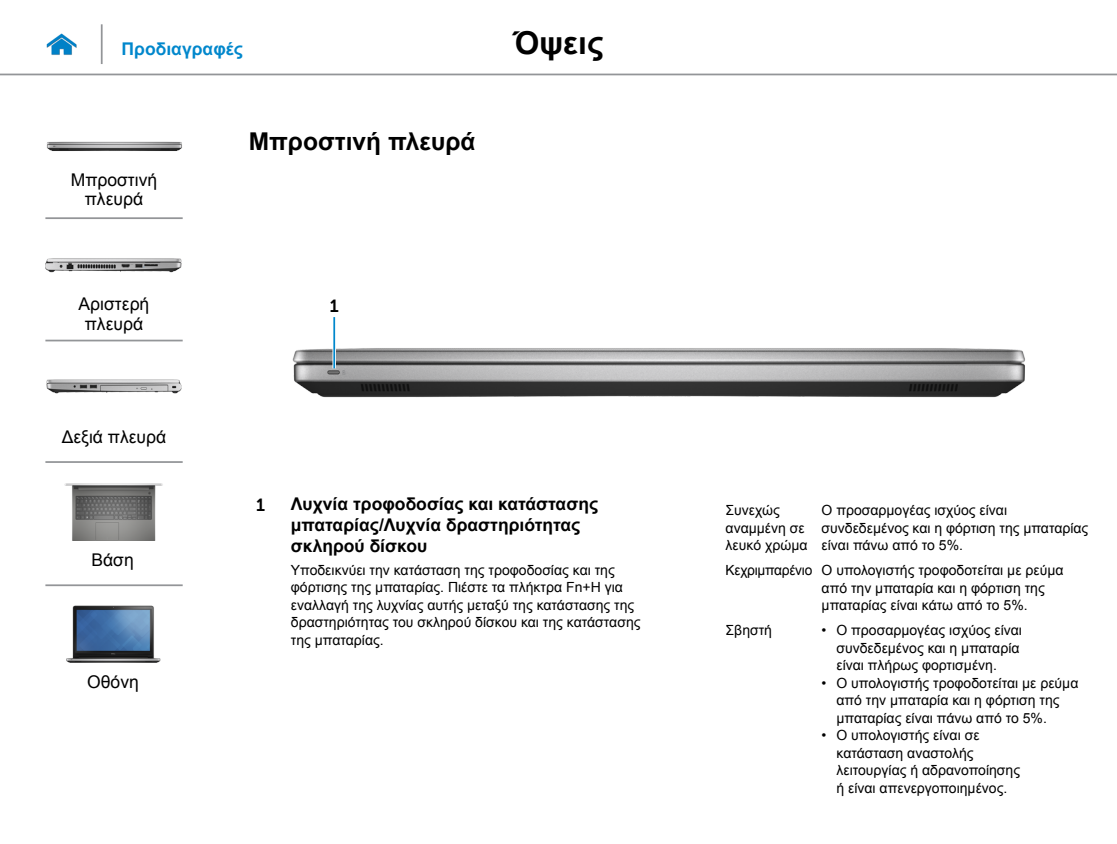
<style>
.page{position:relative;width:1117px;height:844px;background:#fff}
.page>*{position:absolute;margin:0;border:0;box-sizing:border-box;transform-origin:0 0}
.t1{font:700 31.5px "Arial";color:#000}
.Head2{font:700 24.5px "Arial";color:#000}
.Callout_Head{font:700 17.5px/21px "Arial";color:#000}
.t2{font:17.5px/19.2px "Arial";color:#000;text-align:center}
.Hyperlink{font:700 17.5px "Arial";color:#0087cc}
.Callout-L{font:17.5px "Museo Sans For Dell 700";color:#000}
.Callout_description{font:14px/17.5px "Arial";color:#000}
.Callout_description-2{font:14px "Arial";letter-spacing:-.02em;color:#000}
</style>
<div class="page">
<hr style="left:0;top:74px;width:1116px;height:1px;background:#939598">
<img style="left:46px;top:33px;width:31px;height:22px">
<img style="left:292px;top:348px;width:733px;height:50px">
<svg style="left:332px;top:317px;width:4px;height:51px"></svg>
<hr style="left:333px;top:317px;width:2px;height:51px;background:#0087cc">
<hr style="left:101px;top:24px;width:2px;height:40px;background:#939598">
<img style="left:46px;top:141px;width:136px;height:10px">
<img style="left:45px;top:258px;width:137px;height:15px">
<img style="left:46px;top:379px;width:136px;height:15px">
<img style="left:64px;top:483px;width:99px;height:57px">
<img style="left:66px;top:605px;width:95px;height:57px">
<hr style="left:45px;top:217px;width:138px;height:2px;background:#939598">
<hr style="left:45px;top:339px;width:138px;height:2px;background:#939598">
<hr style="left:45px;top:461px;width:138px;height:2px;background:#939598">
<hr style="left:45px;top:584px;width:138px;height:2px;background:#939598">
<p class="Hyperlink" style="left:122px;top:37px;width:123px">Προδιαγραφές</p>
<h1 class="t1" style="left:513px;top:22px;width:91px">Όψεις</h1>
<p class="t2" style="left:71px;top:170px;width:88px">Μπροστινή πλευρά</p>
<p class="t2" style="left:79px;top:294px;width:72px">Αριστερή πλευρά</p>
<p class="t2" style="left:62px;top:427px;width:106px">Δεξιά πλευρά</p>
<p class="t2" style="left:91px;top:550px;width:44px">Βάση</p>
<p class="t2" style="left:87px;top:672px;width:53px">Οθόνη</p>
<p class="Head2" style="left:249px;top:125px;width:228px">Μπροστινή πλευρά</p>
<p class="Callout-L" style="left:330px;top:296px;width:10px">1</p>
<p class="Callout-L" style="left:256px;top:494px;width:10px">1</p>
<p class="Callout_Head" style="left:291px;top:494px;width:309px">Λυχνία τροφοδοσίας και κατάστασης μπαταρίας/Λυχνία δραστηριότητας σκληρού δίσκου</p>
<p class="Callout_description" style="left:291px;top:561px;width:351px">Υποδεικνύει την κατάσταση της τροφοδοσίας και της φόρτισης της μπαταρίας. Πιέστε τα πλήκτρα Fn+H για εναλλαγή της λυχνίας αυτής μεταξύ της κατάστασης της δραστηριότητας του σκληρού δίσκου και της κατάστασης της μπαταρίας.</p>
<p class="Callout_description" style="left:725px;top:501px;width:83px">Συνεχώς αναμμένη σε λευκό χρώμα</p>
<p class="Callout_description" style="left:821px;top:501px;width:268px">Ο προσαρμογέας ισχύος είναι συνδεδεμένος και η φόρτιση της μπαταρίας είναι πάνω από το 5%.</p>
<p class="Callout_description-2" style="left:725px;top:561px;width:88px">Κεχριμπαρένιο</p>
<p class="Callout_description" style="left:821px;top:561px;width:243px">Ο υπολογιστής τροφοδοτείται με ρεύμα από την μπαταρία και η φόρτιση της μπαταρίας είναι κάτω από το 5%.</p>
<p class="Callout_description" style="left:725px;top:621px;width:48px">Σβηστή</p>
<p class="Callout_description" style="left:836px;top:621px;width:187px;text-indent:-15px">• Ο προσαρμογέας ισχύος είναι συνδεδεμένος και η μπαταρία είναι πλήρως φορτισμένη.</p>
<p class="Callout_description" style="left:836px;top:674px;width:243px;text-indent:-15px">• Ο υπολογιστής τροφοδοτείται με ρεύμα από την μπαταρία και η φόρτιση της μπαταρίας είναι πάνω από το 5%.</p>
<p class="Callout_description" style="left:836px;top:726px;width:185px;text-indent:-15px">• Ο υπολογιστής είναι σε κατάσταση αναστολής λειτουργίας ή αδρανοποίησης ή είναι απενεργοποιημένος.</p>
</div>
